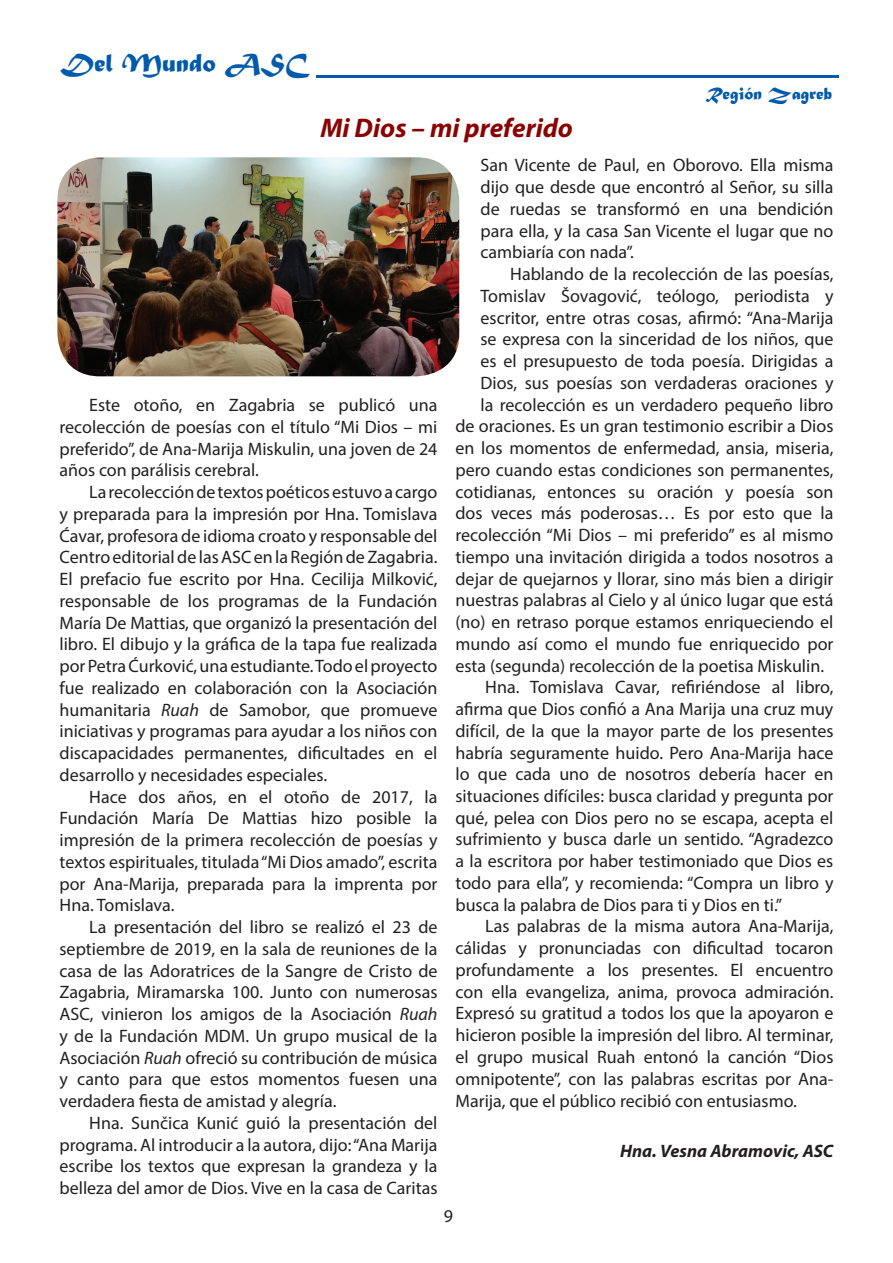
<style>
.page{position:relative;width:893px;height:1263px;background:#fff}
.page>*{position:absolute;margin:0;border:0;box-sizing:border-box;transform-origin:0 0}
.t1{font:italic 700 27px "Myriad Pro";color:#8b0202}
.t2{font:27px "Matura MT Script Capitals";color:#015aaa}
.t3{font:18px/21.8px "Myriad Pro";color:#231f20;text-align:justify}
.t4{font:italic 700 18px "Myriad Pro";color:#231f20}
.t5{font:18px "Matura MT Script Capitals";color:#015aaa}
.s1{font-style:italic}
</style>
<div class="page">
<img style="left:57px;top:157px;width:402px;height:219px">
<hr style="left:316px;top:75px;width:523px;height:3px;background:#015aaa">
<h1 class="t2" style="left:60px;top:46px;width:250px">Del Mundo ASC</h1>
<h1 class="t1" style="left:320px;top:110px;width:254px">Mi Dios – mi preferido</h1>
<p class="t5" style="left:706px;top:83px;width:128px">Región Zagreb</p>
<p class="t3" style="left:60px;top:394px;width:379px;text-indent:30px">Este otoño, en Zagabria se publicó una recolección de poesías con el título “Mi Dios – mi preferido”, de Ana-Marija Miskulin, una joven de 24 años con parálisis cerebral.</p>
<p class="t3" style="left:60px;top:481px;width:379px;text-indent:30px">La recolección de textos poéticos estuvo a cargo y preparada para la impresión por Hna. Tomislava Ćavar, profesora de idioma croato y responsable del Centro editorial de las ASC en la Región de Zagabria.<br>El prefacio fue escrito por Hna. Cecilija Milković, responsable de los programas de la Fundación María De Mattias, que organizó la presentación del libro. El dibujo y la gráfica de la tapa fue realizada por Petra Ćurković, una estudiante. Todo el proyecto fue realizado en colaboración con la Asociación humanitaria <span class="s1">Ruah</span> de Samobor, que promueve iniciativas y programas para ayudar a los niños con discapacidades permanentes, dificultades en el desarrollo y necesidades especiales.</p>
<p class="t3" style="left:60px;top:785px;width:379px;text-indent:30px">Hace dos años, en el otoño de 2017, la Fundación María De Mattias hizo posible la impresión de la primera recolección de poesías y textos espirituales, titulada “Mi Dios amado”, escrita por Ana-Marija, preparada para la imprenta por Hna. Tomislava.</p>
<p class="t3" style="left:60px;top:916px;width:379px;text-indent:30px">La presentación del libro se realizó el 23 de septiembre de 2019, en la sala de reuniones de la casa de las Adoratrices de la Sangre de Cristo de Zagabria, Miramarska 100. Junto con numerosas ASC, vinieron los amigos de la Asociación <span class="s1">Ruah </span>y de la Fundación MDM. Un grupo musical de la Asociación <span class="s1">Ruah</span> ofreció su contribución de música y canto para que estos momentos fuesen una verdadera fiesta de amistad y alegría.</p>
<p class="t3" style="left:60px;top:1111px;width:379px;text-indent:30px">Hna. Sunčica Kunić guió la presentación del programa. Al introducir a la autora, dijo: “Ana Marija escribe los textos que expresan la grandeza y la belleza del amor de Dios. Vive en la casa de Caritas</p>
<p class="t3" style="left:480px;top:154px;width:354px">San Vicente de Paul, en Oborovo. Ella misma dijo que desde que encontró al Señor, su silla de ruedas se transformó en una bendición para ella, y la casa San Vicente el lugar que no cambiaría con nada”.</p>
<p class="t3" style="left:510px;top:263px;width:325px">Hablando de la recolección de las poesías,</p>
<p class="t3" style="left:480px;top:285px;width:354px">Tomislav Šovagović, teólogo, periodista y</p>
<p class="t3" style="left:480px;top:306px;width:354px">escritor, entre otras cosas, afirmó: “Ana-Marija</p>
<p class="t3" style="left:480px;top:328px;width:354px">se expresa con la sinceridad de los niños, que</p>
<p class="t3" style="left:480px;top:350px;width:354px">es el presupuesto de toda poesía. Dirigidas a</p>
<p class="t3" style="left:480px;top:372px;width:354px">Dios, sus poesías son verdaderas oraciones y</p>
<p class="t3" style="left:480px;top:393px;width:354px">la recolección es un verdadero pequeño libro</p>
<p class="t3" style="left:455px;top:415px;width:379px">de oraciones. Es un gran testimonio escribir a Dios</p>
<p class="t3" style="left:455px;top:437px;width:379px">en los momentos de enfermedad, ansia, miseria,</p>
<p class="t3" style="left:455px;top:459px;width:379px">pero cuando estas condiciones son permanentes,</p>
<p class="t3" style="left:455px;top:480px;width:379px">cotidianas, entonces su oración y poesía son</p>
<p class="t3" style="left:455px;top:502px;width:379px">dos veces más poderosas… Es por esto que la</p>
<p class="t3" style="left:455px;top:524px;width:379px">recolección “Mi Dios – mi preferido” es al mismo</p>
<p class="t3" style="left:455px;top:546px;width:379px">tiempo una invitación dirigida a todos nosotros a</p>
<p class="t3" style="left:455px;top:567px;width:379px">dejar de quejarnos y llorar, sino más bien a dirigir</p>
<p class="t3" style="left:455px;top:589px;width:379px">nuestras palabras al Cielo y al único lugar que está</p>
<p class="t3" style="left:455px;top:611px;width:379px">(no) en retraso porque estamos enriqueciendo el</p>
<p class="t3" style="left:455px;top:633px;width:379px">mundo así como el mundo fue enriquecido por</p>
<p class="t3" style="left:455px;top:654px;width:370px">esta (segunda) recolección de la poetisa Miskulin.</p>
<p class="t3" style="left:485px;top:676px;width:350px">Hna. Tomislava Cavar, refiriéndose al libro,</p>
<p class="t3" style="left:455px;top:698px;width:379px">afirma que Dios confió a Ana Marija una cruz muy</p>
<p class="t3" style="left:455px;top:719px;width:379px">difícil, de la que la mayor parte de los presentes</p>
<p class="t3" style="left:455px;top:741px;width:379px">habría seguramente huido. Pero Ana-Marija hace</p>
<p class="t3" style="left:455px;top:763px;width:379px">lo que cada uno de nosotros debería hacer en</p>
<p class="t3" style="left:455px;top:785px;width:379px">situaciones difíciles: busca claridad y pregunta por</p>
<p class="t3" style="left:455px;top:806px;width:379px">qué, pelea con Dios pero no se escapa, acepta el</p>
<p class="t3" style="left:455px;top:828px;width:379px">sufrimiento y busca darle un sentido. “Agradezco</p>
<p class="t3" style="left:455px;top:850px;width:379px">a la escritora por haber testimoniado que Dios es</p>
<p class="t3" style="left:455px;top:872px;width:379px">todo para ella”, y recomienda: “Compra un libro y</p>
<p class="t3" style="left:455px;top:893px;width:328px">busca la palabra de Dios para ti y Dios en ti.”</p>
<p class="t3" style="left:485px;top:915px;width:350px">Las palabras de la misma autora Ana-Marija,</p>
<p class="t3" style="left:455px;top:937px;width:379px">cálidas y pronunciadas con dificultad tocaron</p>
<p class="t3" style="left:455px;top:959px;width:379px">profundamente a los presentes. El encuentro</p>
<p class="t3" style="left:455px;top:980px;width:379px">con ella evangeliza, anima, provoca admiración.</p>
<p class="t3" style="left:455px;top:1002px;width:379px">Expresó su gratitud a todos los que la apoyaron e</p>
<p class="t3" style="left:455px;top:1024px;width:379px">hicieron posible la impresión del libro. Al terminar,</p>
<p class="t3" style="left:455px;top:1046px;width:379px">el grupo musical Ruah entonó la canción “Dios</p>
<p class="t3" style="left:455px;top:1067px;width:379px">omnipotente”, con las palabras escritas por Ana-</p>
<p class="t3" style="left:455px;top:1090px;width:343px">Marija, que el público recibió con entusiasmo.</p>
<p class="t4" style="left:620px;top:1139px;width:215px">Hna. Vesna Abramovic, ASC</p>
<p class="t3" style="left:444px;top:1205px;width:11px">9</p>
</div>
